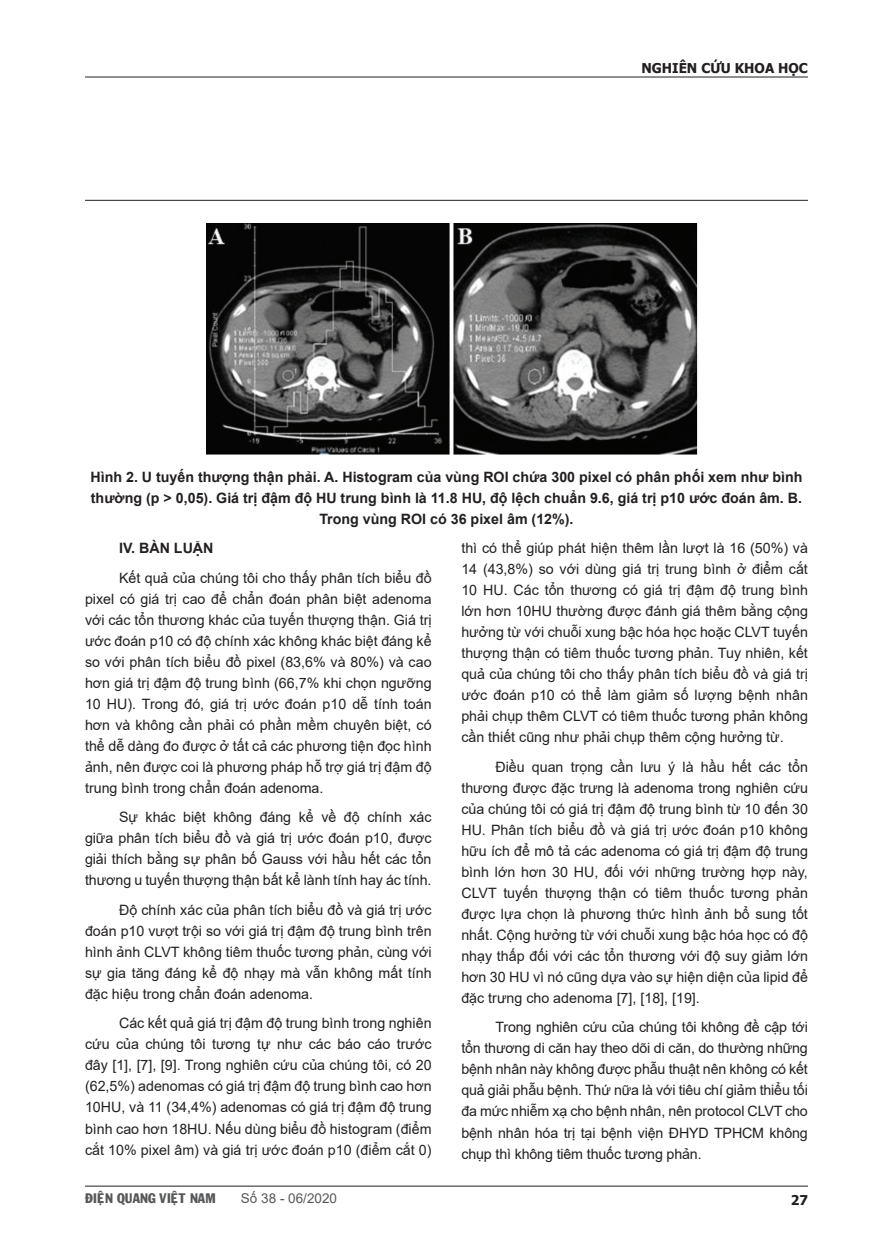
<style>
.page{position:relative;width:893px;height:1255px;background:#fff}
.page>*{position:absolute;margin:0;border:0;box-sizing:border-box;transform-origin:0 0}
.t1{font:14.25px/21px "Arial";color:#231f20;text-align:justify}
.t2{font:700 14.25px/21px "Arial";color:#231f20;text-align:center}
.t3{font:13.5px "VNI Franko";color:#57585a}
.t4{font:700 13.5px "Tahoma";color:#231f20}
.t5{font:13.5px "Arial";color:#57585a}
</style>
<div class="page">
<hr style="left:85px;top:1185px;width:723px;height:1px;background:#231f20">
<hr style="left:85px;top:77px;width:723px;height:1px;background:#231f20">
<hr style="left:85px;top:200px;width:723px;height:1px;background:#231f20">
<img style="left:206px;top:223px;width:492px;height:232px">
<p class="t4" style="left:641px;top:59px;width:168px">NGHIÊN CỨU KHOA HỌC</p>
<p class="t2" style="left:90px;top:466px;width:714px">Hình 2. U tuyến thượng thận phải. A. Histogram của vùng ROI chứa 300 pixel có phân phối xem như bình thường (p &gt; 0,05). Giá trị đậm độ HU trung bình là 11.8 HU, độ lệch chuẩn 9.6, giá trị p10 ước đoán âm. B.<br>Trong vùng ROI có 36 pixel âm (12%).</p>
<p class="t2" style="left:119px;top:538px;width:96px">IV. BÀN LUẬN</p>
<p class="t1" style="left:85px;top:567px;width:348px;text-indent:34px">Kết quả của chúng tôi cho thấy phân tích biểu đồ pixel có giá trị cao để chẩn đoán phân biệt adenoma với các tổn thương khác của tuyến thượng thận. Giá trị ước đoán p10 có độ chính xác không khác biệt đáng kể so với phân tích biểu đồ pixel (83,6% và 80%) và cao hơn giá trị đậm độ trung bình (66,7% khi chọn ngưỡng 10 HU). Trong đó, giá trị ước đoán p10 dễ tính toán hơn và không cần phải có phần mềm chuyên biệt, có thể dễ dàng đo được ở tất cả các phương tiện đọc hình ảnh, nên được coi là phương pháp hỗ trợ giá trị đậm độ trung bình trong chẩn đoán adenoma.</p>
<p class="t1" style="left:85px;top:806px;width:348px;text-indent:34px">Sự khác biệt không đáng kể về độ chính xác giữa phân tích biểu đồ và giá trị ước đoán p10, được giải thích bằng sự phân bố Gauss với hầu hết các tổn thương u tuyến thượng thận bất kể lành tính hay ác tính.</p>
<p class="t1" style="left:85px;top:899px;width:348px;text-indent:34px">Độ chính xác của phân tích biểu đồ và giá trị ước đoán p10 vượt trội so với giá trị đậm độ trung bình trên hình ảnh CLVT không tiêm thuốc tương phản, cùng với sự gia tăng đáng kể độ nhạy mà vẫn không mất tính đặc hiệu trong chẩn đoán adenoma.</p>
<p class="t1" style="left:85px;top:1012px;width:348px;text-indent:34px">Các kết quả giá trị đậm độ trung bình trong nghiên cứu của chúng tôi tương tự như các báo cáo trước đây [1], [7], [9]. Trong nghiên cứu của chúng tôi, có 20 (62,5%) adenomas có giá trị đậm độ trung bình cao hơn 10HU, và 11 (34,4%) adenomas có giá trị đậm độ trung bình cao hơn 18HU. Nếu dùng biểu đồ histogram (điểm cắt 10% pixel âm) và giá trị ước đoán p10 (điểm cắt 0)</p>
<p class="t1" style="left:461px;top:537px;width:348px">thì có thể giúp phát hiện thêm lần lượt là 16 (50%) và 14 (43,8%) so với dùng giá trị trung bình ở điểm cắt 10 HU. Các tổn thương có giá trị đậm độ trung bình lớn hơn 10HU thường được đánh giá thêm bằng cộng hưởng từ với chuỗi xung bậc hóa học hoặc CLVT tuyến thượng thận có tiêm thuốc tương phản. Tuy nhiên, kết quả của chúng tôi cho thấy phân tích biểu đồ và giá trị ước đoán p10 có thể làm giảm số lượng bệnh nhân phải chụp thêm CLVT có tiêm thuốc tương phản không cần thiết cũng như phải chụp thêm cộng hưởng từ.</p>
<p class="t1" style="left:461px;top:756px;width:348px;text-indent:34px">Điều quan trọng cần lưu ý là hầu hết các tổn thương được đặc trưng là adenoma trong nghiên cứu của chúng tôi có giá trị đậm độ trung bình từ 10 đến 30<br>HU. Phân tích biểu đồ và giá trị ước đoán p10 không hữu ích để mô tả các adenoma có giá trị đậm độ trung bình lớn hơn 30 HU, đối với những trường hợp này, CLVT tuyến thượng thận có tiêm thuốc tương phản được lựa chọn là phương thức hình ảnh bổ sung tốt nhất. Cộng hưởng từ với chuỗi xung bậc hóa học có độ nhạy thấp đối với các tổn thương với độ suy giảm lớn hơn 30 HU vì nó cũng dựa vào sự hiện diện của lipid để đặc trưng cho adenoma [7], [18], [19].</p>
<p class="t1" style="left:461px;top:1016px;width:348px;text-indent:34px">Trong nghiên cứu của chúng tôi không đề cập tới tổn thương di căn hay theo dõi di căn, do thường những bệnh nhân này không được phẫu thuật nên không có kết quả giải phẫu bệnh. Thứ nữa là với tiêu chí giảm thiểu tối đa mức nhiễm xạ cho bệnh nhân, nên protocol CLVT cho bệnh nhân hóa trị tại bệnh viện ĐHYD TPHCM không chụp thì không tiêm thuốc tương phản.</p>
<p class="t3" style="left:85px;top:1187px;width:132px">ÑIEÄN QUANG VIEÄT NAM</p>
<p class="t5" style="left:241px;top:1188px;width:98px">Số 38 - 06/2020</p>
<p class="t4" style="left:791px;top:1190px;width:19px">27</p>
</div>
